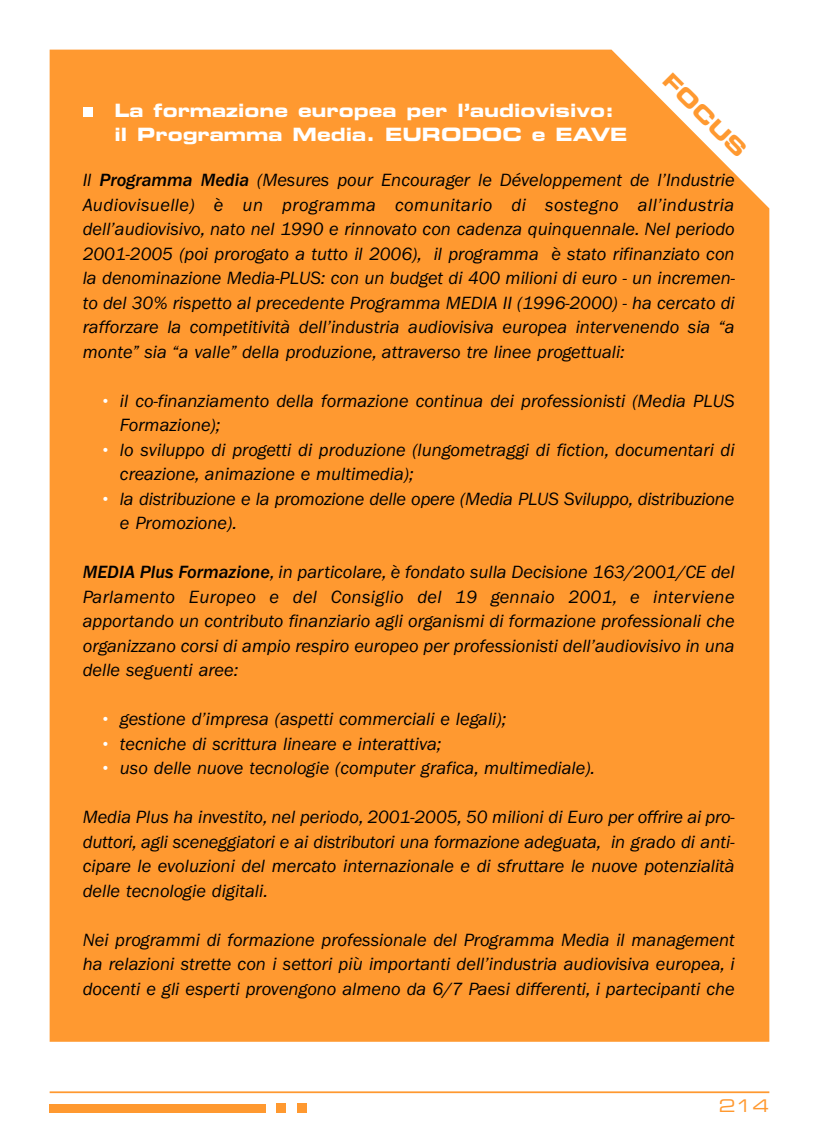
<style>
.page{position:relative;width:819px;height:1141px;background:#fff}
.page>*{position:absolute;margin:0;border:0;box-sizing:border-box;transform-origin:0 0}
.t1{font:21px "Eurostile LT Std Bold Ex 2";color:#ff9930}
.t2{font:italic 18.38px/24.5px "ITC Franklin Gothic Std";color:#000;text-align:justify}
.t3{font:18.38px/24.5px "Eurostile LT Std Bold Ex 2";color:#fff}
.t4{font:17.5px "Eurostile LT Std Ex 2";color:#ff9930}
.s1{font-family:"ITC Franklin Gothic Std Med It";font-style:normal}
.s2{font-weight:500;font-style:normal;color:#fff}
</style>
<div class="page">
<hr style="left:50px;top:1091px;width:719px;height:2px;background:#ff9930">
<div style="left:50px;top:1104px;width:216px;height:8px;background:#ff9930"></div>
<div style="left:276px;top:1103px;width:10px;height:10px;background:#ff9930"></div>
<div style="left:297px;top:1103px;width:10px;height:10px;background:#ff9930"></div>
<div style="left:50px;top:50px;width:719px;height:992px;background:#ff9930"></div>
<div style="left:83px;top:107px;width:9px;height:10px;background:#fff"></div>
<p class="t1" style="left:671px;top:71px;width:110px;rotate:45deg">FOCUS</p>
<p class="t2" style="left:83px;top:169px;width:653px">Il <span class="s1">Programma Media</span> (Mesures pour Encourager le Développement de l’Industrie Audiovisuelle) è un programma comunitario di sostegno all’industria dell’audiovisivo, nato nel 1990 e rinnovato con cadenza quinquennale. Nel periodo 2001-2005 (poi prorogato a tutto il 2006), il programma è stato rifinanziato con la denominazione Media-PLUS: con un budget di 400 milioni di euro - un incremen&shy;to del 30% rispetto al precedente Programma MEDIA II (1996-2000) - ha cercato di rafforzare la competitività dell’industria audiovisiva europea intervenendo sia “a monte” sia “a valle” della produzione, attraverso tre linee progettuali:</p>
<p class="t2" style="left:120px;top:390px;width:616px;text-indent:-20px"><span class="s2">•</span> il co-finanziamento della formazione continua dei professionisti (Media PLUS<br>Formazione);</p>
<p class="t2" style="left:120px;top:439px;width:616px;text-indent:-20px"><span class="s2">•</span> lo sviluppo di progetti di produzione (lungometraggi di fiction, documentari di creazione, animazione e multimedia);</p>
<p class="t2" style="left:120px;top:488px;width:616px;text-indent:-20px"><span class="s2">•</span> la distribuzione e la promozione delle opere (Media PLUS Sviluppo, distribuzione e Promozione).</p>
<p class="t2" style="left:83px;top:561px;width:653px"><span class="s1">MEDIA Plus Formazione</span>, in particolare, è fondato sulla Decisione 163/2001/CE del Parlamento Europeo e del Consiglio del 19 gennaio 2001, e interviene apportando un contributo finanziario agli organismi di formazione professionali che organizzano corsi di ampio respiro europeo per professionisti dell’audiovisivo in una delle seguenti aree:</p>
<p class="t2" style="left:100px;top:708px;width:407px"><span class="s2">•</span> gestione d’impresa (aspetti commerciali e legali);</p>
<p class="t2" style="left:100px;top:733px;width:343px"><span class="s2">•</span> tecniche di scrittura lineare e interattiva;</p>
<p class="t2" style="left:100px;top:757px;width:496px"><span class="s2">•</span> uso delle nuove tecnologie (computer grafica, multimediale).</p>
<p class="t2" style="left:83px;top:806px;width:653px">Media Plus ha investito, nel periodo, 2001-2005, 50 milioni di Euro per offrire ai pro&shy;duttori, agli sceneggiatori e ai distributori una formazione adeguata, in grado di anti&shy;cipare le evoluzioni del mercato internazionale e di sfruttare le nuove potenzialità delle tecnologie digitali.</p>
<p class="t2" style="left:83px;top:929px;width:653px">Nei programmi di formazione professionale del Programma Media il management ha relazioni strette con i settori più importanti dell’industria audiovisiva europea, i docenti e gli esperti provengono almeno da 6/7 Paesi differenti, i partecipanti che</p>
<p class="t3" style="left:115px;top:99px;width:514px">La formazione europea per l’audiovisivo: il Programma Media. EURODOC e EAVE</p>
<p class="t4" style="left:718px;top:1100px;width:52px">214</p>
</div>
